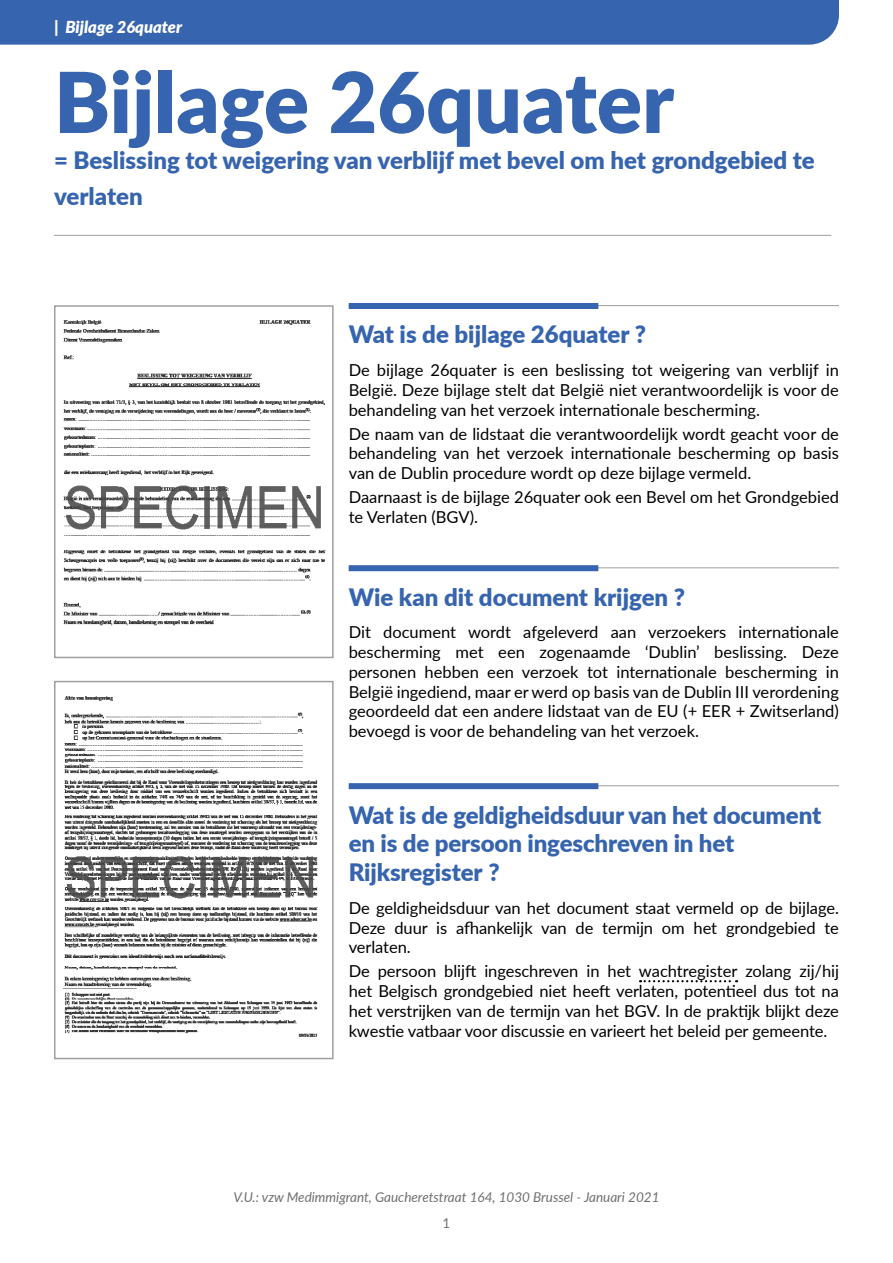
<style>
.page{position:relative;width:893px;height:1263px;background:#fff}
.page>*{position:absolute;margin:0;border:0;box-sizing:border-box;transform-origin:0 0}
.t1{font:900 84px "Lato";color:#3664ae}
.t2{font:900 24px/28.8px "Lato";letter-spacing:-.005em;color:#3664ae}
.t3{font:16.5px/19.8px "Lato";color:#000;text-align:justify}
.t4{font:italic 900 16.5px "Lato";color:#fff}
.t5{font:italic 13.5px "Lato";color:#706f6f}
.t6{font:13.5px "Lato";color:#706f6f}
</style>
<div class="page">
<hr style="left:349px;top:305px;width:490px;height:1px;background:#9d9d9c">
<div style="left:349px;top:303px;width:249px;height:6px;background:#3664ae"></div>
<div style="left:0;top:0;width:839px;height:45px;background:#3664ae"></div>
<hr style="left:54px;top:235px;width:777px;height:1px;background:#9d9d9c">
<hr style="left:349px;top:567px;width:490px;height:1px;background:#9d9d9c">
<div style="left:349px;top:565px;width:249px;height:6px;background:#3664ae"></div>
<hr style="left:354px;top:785px;width:485px;height:1px;background:#9d9d9c">
<div style="left:349px;top:783px;width:249px;height:6px;background:#3664ae"></div>
<svg style="left:640px;top:980px;width:97px;height:2px"></svg>
<img style="left:63px;top:320px;width:263px;height:306px">
<div style="left:54px;top:305px;width:280px;height:353px;border:2px solid #9f9f9f"></div>
<img style="left:63px;top:696px;width:255px;height:341px">
<div style="left:54px;top:681px;width:280px;height:378px;border:2px solid #9f9f9f"></div>
<p class="t4" style="left:54px;top:15px;width:130px">| Bijlage 26quater</p>
<h1 class="t1" style="left:54px;top:39px;width:622px">Bijlage 26quater</h1>
<h2 class="t2" style="left:54px;top:141px;width:762px;line-height:36px">= Beslissing tot weigering van verblijf met bevel om het grondgebied te verlaten</h2>
<h2 class="t2" style="left:349px;top:319px;width:299px">Wat is de bijlage 26quater ?</h2>
<p class="t3" style="left:349px;top:359px;width:492px">De bijlage 26quater is een beslissing tot weigering van verblijf in België. Deze bijlage stelt dat België niet verantwoordelijk is voor de behandeling van het verzoek internationale bescherming.</p>
<p class="t3" style="left:349px;top:423px;width:492px">De naam van de lidstaat die verantwoordelijk wordt geacht voor de behandeling van het verzoek internationale bescherming op basis van de Dublin procedure wordt op deze bijlage vermeld.</p>
<p class="t3" style="left:349px;top:487px;width:492px">Daarnaast is de bijlage 26quater ook een Bevel om het Grondgebied te Verlaten (BGV).</p>
<h2 class="t2" style="left:349px;top:581px;width:338px">Wie kan dit document krijgen ?</h2>
<p class="t3" style="left:349px;top:622px;width:492px">Dit document wordt afgeleverd aan verzoekers internationale bescherming met een zogenaamde ‘Dublin’ beslissing. Deze personen hebben een verzoek tot internationale bescherming in België ingediend, maar er werd op basis van de Dublin III verordening geoordeeld dat een andere lidstaat van de EU (+ EER + Zwitserland) bevoegd is voor de behandeling van het verzoek.</p>
<h2 class="t2" style="left:349px;top:799px;width:474px">Wat is de geldigheidsduur van het document en is de persoon ingeschreven in het<br>Rijksregister ?</h2>
<p class="t3" style="left:349px;top:897px;width:492px">De geldigheidsduur van het document staat vermeld op de bijlage.<br>Deze duur is afhankelijk van de termijn om het grondgebied te verlaten.</p>
<p class="t3" style="left:349px;top:961px;width:492px">De persoon blijft ingeschreven in het wachtregister zolang zij/hij het Belgisch grondgebied niet heeft verlaten, potentieel dus tot na het verstrijken van de termijn van het BGV. In de praktijk blijkt deze kwestie vatbaar voor discussie en varieert het beleid per gemeente.</p>
<p class="t5" style="left:233px;top:1187px;width:428px">V.U.: vzw Medimmigrant, Gaucheretstraat 164, 1030 Brussel - Januari 2021</p>
<p class="t6" style="left:443px;top:1213px;width:9px">1</p>
</div>
